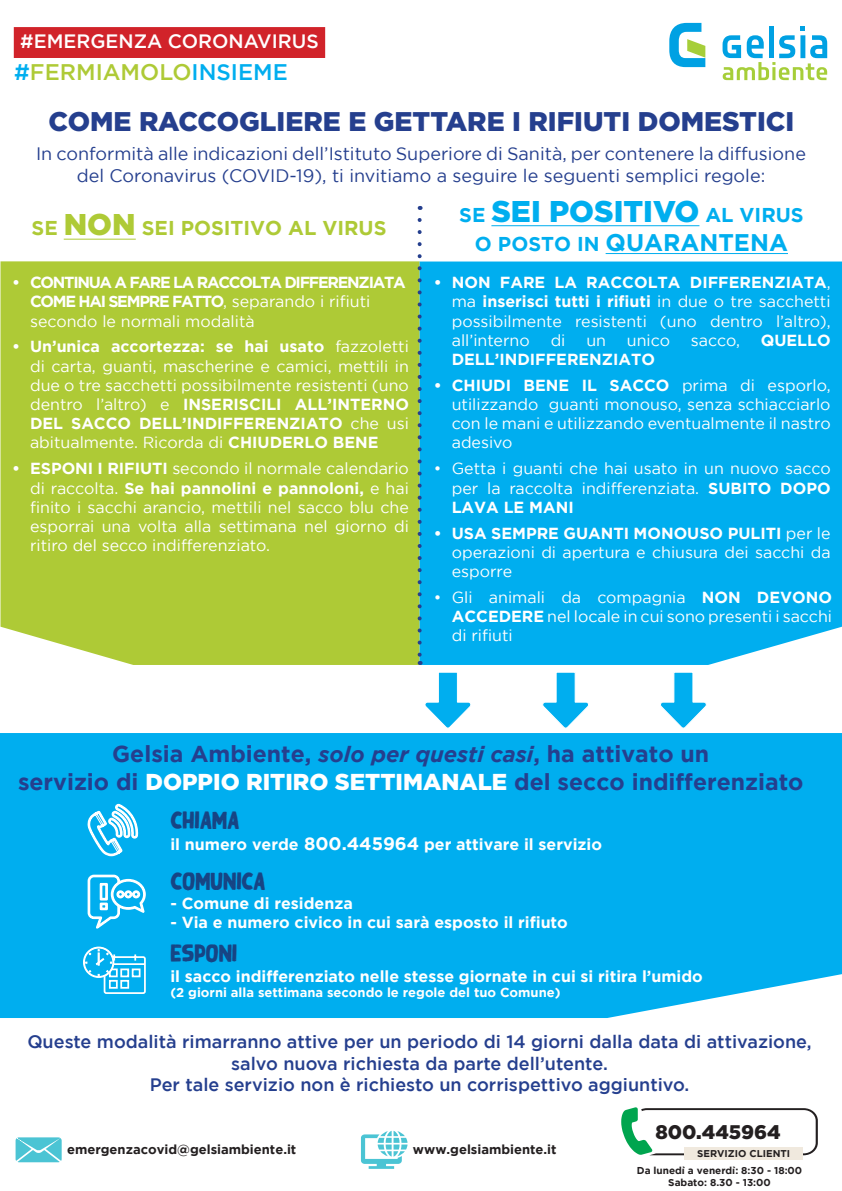
<style>
.page{position:relative;width:842px;height:1191px;background:#fff}
.page>*{position:absolute;margin:0;border:0;box-sizing:border-box;transform-origin:0 0}
.t1{font:900 30px "Gotham";color:#00aeef}
.t2{font:900 27px "Gotham";color:#253f8e}
.t3{font:25px "Black Ground";color:#174484}
.t4{font:700 24px "Gotham";color:#00aeef}
.t5{font:700 23px "Gotham";color:#253f8e}
.t6{font:500 22.5px "Gotham";color:#aeca36}
.t7{font:700 20px "Gotham";color:#aeca36}
.t8{font:900 19.7px "Gotham";color:#231f20}
.t9{font:500 19.3px "Gotham";color:#fff}
.t10{font:500 18px "Gotham";color:#253f8e}
.t11{font:18px/21.6px "Gotham";color:#253f8e;text-align:center}
.t12{font:16px/19.2px "Gotham";color:#fff;text-align:justify}
.t13{font:700 16px "Gotham";color:#fff}
.t14{font:700 16px/19.2px "Gotham";letter-spacing:-.08em;color:#fff}
.t15{font:700 13px "Gotham";color:#231f20}
.t16{font:700 13px "Gotham";color:#fff}
.t17{font:700 10px "Gotham";color:#231f20}
.t18{font:700 9.8px "Gotham";color:#231f20}
.s1{color:#00aeef}
.s2{font-weight:900;font-size:30px}
.s3{font-weight:700;font-size:20px}
.s4{font-size:20px}
.s5{font-weight:700}
.s6{font-weight:400}
.s7{font-style:italic;font-size:22px}
.s8{font-weight:900;color:#fff}
.s9{font-size:18px}
</style>
<div class="page">
<div style="left:0;top:733px;width:842px;height:285px;background:#00aeef"></div>
<div style="left:17px;top:30px;width:305px;height:25px;background:#d1232a"></div>
<div style="left:14px;top:27px;width:311px;height:31px;border:6px solid #d1232a"></div>
<div style="left:1px;top:261px;width:417px;height:404px;background:#aeca36"></div>
<hr style="left:64px;top:239px;width:72px;height:1px;background:#aeca36">
<svg style="left:621px;top:1107px;width:197px;height:48px"></svg>
<div style="left:685px;top:1146px;width:118px;height:13px;background:#f0e9de"></div>
<svg style="left:16px;top:1137px;width:46px;height:25px"></svg>
<svg style="left:361px;top:1130px;width:46px;height:38px"></svg>
<svg style="left:87px;top:803px;width:51px;height:54px"></svg>
<svg style="left:87px;top:874px;width:59px;height:55px"></svg>
<svg style="left:83px;top:946px;width:64px;height:48px;background:#40c2f2"></svg>
<hr style="left:491px;top:225px;width:208px;height:1px;background:#00aeef">
<hr style="left:606px;top:253px;width:182px;height:1px;background:#00aeef">
<div style="left:422px;top:261px;width:420px;height:404px;background:#00aeef"></div>
<svg style="left:722px;top:26px;width:105px;height:54px"></svg>
<svg style="left:669px;top:23px;width:36px;height:44px"></svg>
<svg style="left:542px;top:672px;width:47px;height:56px"></svg>
<svg style="left:425px;top:672px;width:46px;height:56px"></svg>
<svg style="left:660px;top:672px;width:47px;height:56px"></svg>
<svg style="left:418px;top:220px;width:4px;height:445px;background:#4ba1ae"></svg>
<p class="t9" style="left:20px;top:30px;width:300px">#EMERGENZA CORONAVIRUS</p>
<p class="t6" style="left:14px;top:59px;width:275px"><span class="s1">#</span>FERMIAMOLO<span class="s1">INSIEME</span></p>
<p class="t2" style="left:49px;top:106px;width:747px">COME RACCOGLIERE E GETTARE I RIFIUTI DOMESTICI</p>
<p class="t11" style="left:36px;top:143px;width:771px">In conformità alle indicazioni dell’Istituto Superiore di Sanità, per contenere la diffusione del Coronavirus (COVID-19), ti invitiamo a seguire le seguenti semplici regole:</p>
<p class="t7" style="left:32px;top:216px;width:356px">SE <span class="s2">NON</span> SEI POSITIVO AL VIRUS</p>
<p class="t1" style="left:459px;top:194px;width:346px"><span class="s3">SE</span> SEI POSITIVO <span class="s3">AL VIRUS</span></p>
<p class="t4" style="left:475px;top:228px;width:314px"><span class="s4">O POSTO IN</span> QUARANTENA</p>
<p class="t12" style="left:452px;top:273px;width:380px;text-indent:-18px"><span class="s5">• NON FARE LA RACCOLTA DIFFERENZIATA</span>, ma <span class="s5">inserisci tutti i rifiuti</span> in due o tre sacchetti possibilmente resistenti (uno dentro l’altro), all’interno</p>
<p class="t14" style="left:30px;top:272px;width:377px;text-indent:-18px">• CONTINUA A FARE LA RACCOLTA DIFFERENZIATA<br>COME HAI SEMPRE FATTO<span class="s6">, separando i rifiuti secondo le normali modalità</span></p>
<p class="t12" style="left:30px;top:337px;width:380px;text-indent:-18px"><span class="s5">• Un’unica accortezza: se hai usato</span> fazzoletti di carta, guanti, mascherine e camici, mettili in due o tre sacchetti possibilmente resistenti (uno dentro l’altro) e <span class="s5">INSERISCILI ALL’INTERNO DEL SACCO DELL’INDIFFERENZIATO</span> che usi abitualmente. Ricorda di <span class="s5">CHIUDERLO BENE</span></p>
<p class="t12" style="left:30px;top:459px;width:380px;text-indent:-18px"><span class="s5">• ESPONI I RIFIUTI</span> secondo il normale calendario di raccolta. <span class="s5">Se hai pannolini e pannoloni,</span> e hai finito i sacchi arancio, mettili nel sacco blu che esporrai una volta alla settimana nel giorno di ritiro del secco indifferenziato.</p>
<p class="t12" style="left:551px;top:330px;width:16px">di</p>
<p class="t12" style="left:586px;top:330px;width:21px">un</p>
<p class="t12" style="left:627px;top:330px;width:45px">unico</p>
<p class="t12" style="left:691px;top:330px;width:50px">sacco,</p>
<p class="t13" style="left:761px;top:331px;width:71px">QUELLO</p>
<p class="t13" style="left:452px;top:350px;width:205px">DELL’INDIFFERENZIATO</p>
<p class="t12" style="left:452px;top:375px;width:380px;text-indent:-18px"><span class="s5">• CHIUDI BENE IL SACCO</span> prima di esporlo, utilizzando guanti monouso, senza schiacciarlo con le mani e utilizzando eventualmente il nastro adesivo</p>
<p class="t12" style="left:452px;top:459px;width:380px;text-indent:-18px">• Getta i guanti che hai usato in un nuovo sacco per la raccolta indifferenziata. <span class="s5">SUBITO DOPO LAVA LE MANI</span></p>
<p class="t12" style="left:452px;top:523px;width:380px;text-indent:-18px"><span class="s5">• USA SEMPRE GUANTI MONOUSO PULITI</span> per le operazioni di apertura e chiusura dei sacchi da esporre</p>
<p class="t12" style="left:452px;top:587px;width:382px;text-indent:-18px">• Gli animali da compagnia <span class="s5">NON DEVONO ACCEDERE</span> nel locale in cui sono presenti i sacchi di rifiuti</p>
<p class="t5" style="left:112px;top:741px;width:598px">Gelsia Ambiente, <span class="s7">solo per questi casi</span>, ha attivato un</p>
<p class="t5" style="left:18px;top:768px;width:787px">servizio di <span class="s8">DOPPIO RITIRO SETTIMANALE</span> del secco indifferenziato</p>
<p class="t3" style="left:170px;top:808px;width:71px">CHIAMA</p>
<p class="t13" style="left:170px;top:835px;width:433px">il numero verde <span class="s9">800.445964</span> per attivare il servizio</p>
<p class="t3" style="left:170px;top:869px;width:97px">COMUNICA</p>
<p class="t13" style="left:170px;top:894px;width:184px">- Comune di residenza</p>
<p class="t13" style="left:170px;top:913px;width:399px">- Via e numero civico in cui sarà esposto il rifiuto</p>
<p class="t3" style="left:170px;top:942px;width:68px">ESPONI</p>
<p class="t13" style="left:170px;top:966px;width:534px">il sacco indifferenziato nelle stesse giornate in cui si ritira l’umido</p>
<p class="t16" style="left:170px;top:985px;width:392px">(2 giorni alla settimana secondo le regole del tuo Comune)</p>
<p class="t10" style="left:27px;top:1031px;width:786px">Queste modalità rimarranno attive per un periodo di 14 giorni dalla data di attivazione,</p>
<p class="t10" style="left:231px;top:1053px;width:378px">salvo nuova richiesta da parte dell’utente.</p>
<p class="t10" style="left:150px;top:1074px;width:541px">Per tale servizio non è richiesto un corrispettivo aggiuntivo.</p>
<p class="t15" style="left:67px;top:1141px;width:231px">emergenzacovid@gelsiambiente.it</p>
<p class="t15" style="left:413px;top:1141px;width:145px">www.gelsiambiente.it</p>
<p class="t8" style="left:655px;top:1120px;width:127px">800.445964</p>
<p class="t18" style="left:697px;top:1147px;width:95px">SERVIZIO CLIENTI</p>
<p class="t17" style="left:637px;top:1164px;width:167px">Da lunedì a venerdì: 8:30 - 18:00</p>
<p class="t17" style="left:668px;top:1176px;width:104px">Sabato: 8.30 - 13:00</p>
</div>
